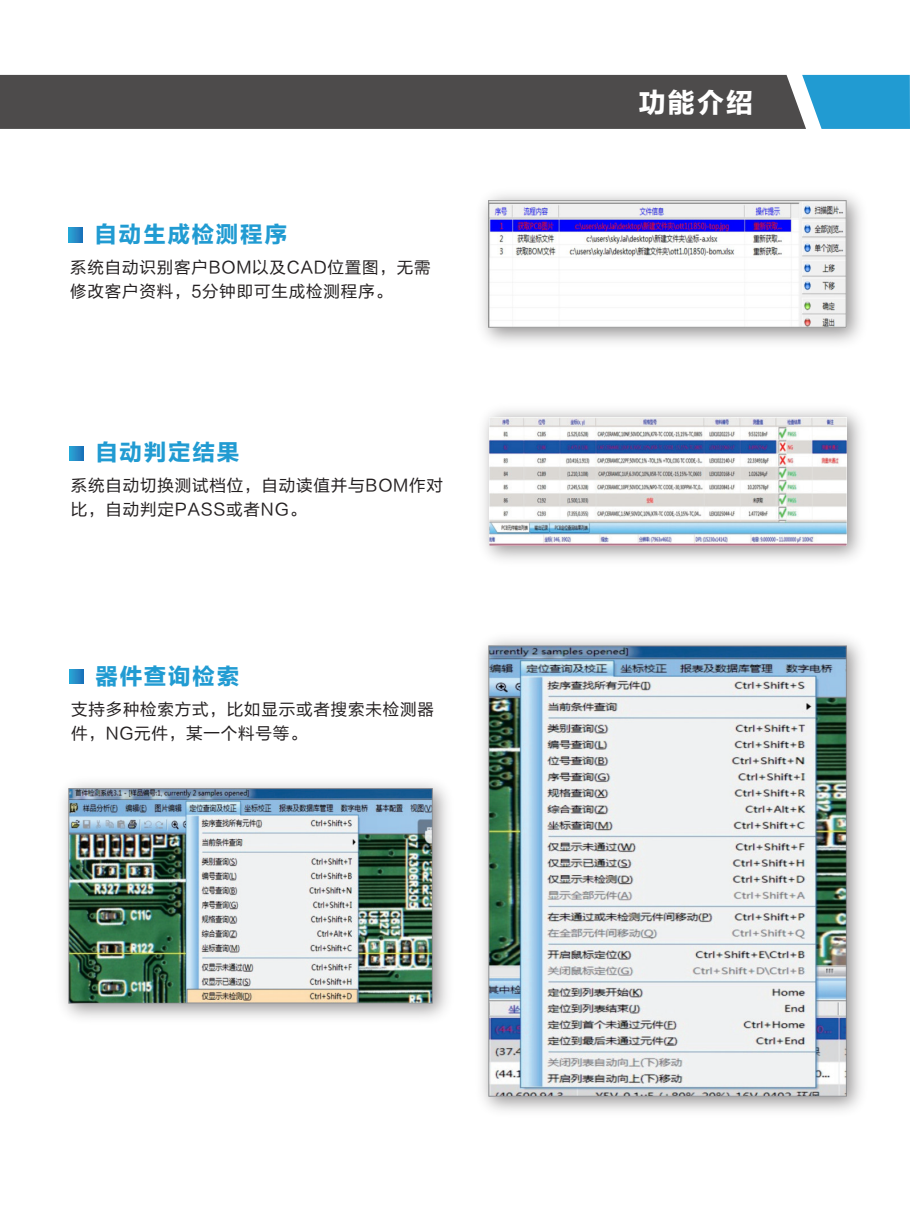
<style>
.page{position:relative;width:910px;height:1229px;background:#fff}
.page>*{position:absolute;margin:0;border:0;box-sizing:border-box;transform-origin:0 0}
.t1{font:27px "FZLTDHK GBK1 0";color:#fff}
.t2{font:22.5px "FZLTDHK GBK1 0";letter-spacing:.08em;color:#219bd2}
.t3{font:16.5px/24px "FZLTHK GBK1 0";letter-spacing:.05em;color:#231f20}
</style>
<div class="page">
<svg style="left:68px;top:228px;width:15px;height:14px"></svg>
<svg style="left:0;top:75px;width:910px;height:54px;background:#4b565c"></svg>
<img style="left:482px;top:194px;width:379px;height:149px">
<img style="left:489px;top:200px;width:358px;height:128px">
<svg style="left:69px;top:446px;width:14px;height:14px"></svg>
<svg style="left:69px;top:669px;width:14px;height:15px"></svg>
<img style="left:484px;top:410px;width:377px;height:150px">
<img style="left:489px;top:417px;width:357px;height:129px">
<img style="left:68px;top:789px;width:365px;height:214px">
<img style="left:482px;top:639px;width:379px;height:472px">
<img style="left:489px;top:645px;width:358px;height:452px">
<h2 class="t2" style="left:94px;top:222px;width:194px">自动生成检测程序</h2>
<p class="t3" style="left:70px;top:256px;width:362px">系统自动识别客户BOM以及CAD位置图，无需修改客户资料，5分钟即可生成检测程序。</p>
<h2 class="t2" style="left:95px;top:440px;width:145px">自动判定结果</h2>
<p class="t3" style="left:71px;top:474px;width:373px">系统自动切换测试档位，自动读值并与BOM作对比，自动判定PASS或者NG。</p>
<h2 class="t2" style="left:95px;top:664px;width:145px">器件查询检索</h2>
<p class="t3" style="left:71px;top:698px;width:364px">支持多种检索方式，比如显示或者搜索未检测器件，NG元件，某一个料号等。</p>
<h1 class="t1" style="left:639px;top:88px;width:116px">功能介绍</h1>
</div>
